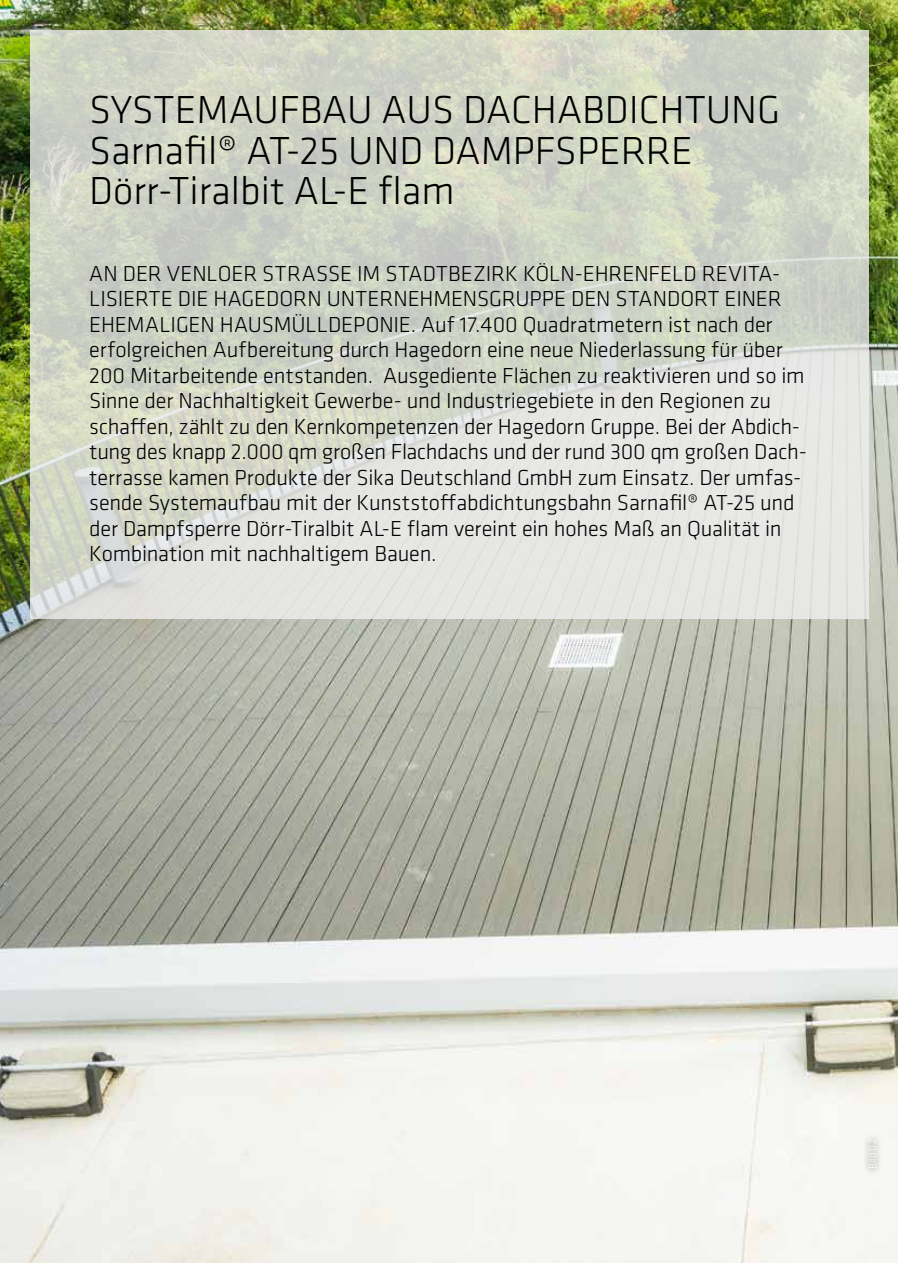
<style>
.page{position:relative;width:898px;height:1263px;background:#fff}
.page>*{position:absolute;margin:0;border:0;box-sizing:border-box;transform-origin:0 0}
.t1{font:300 40.5px/40.5px "Klavika";color:#000}
.t2{font:300 22.5px/25.5px "Klavika";letter-spacing:-.01em;color:#000}
.t3{font:300 10.5px "Klavika";letter-spacing:.02em;color:#fff}
</style>
<div class="page">
<img style="left:0;top:0;width:897px;height:1263px">
<div style="left:861px;top:1133px;width:22px;height:43px;background:#000;opacity:.75"></div>
<svg style="left:30px;top:30px;width:838px;height:589px;background:#d6d9cf"></svg>
<h1 class="t1" style="left:89px;top:89px;width:692px">SYSTEMAUFBAU AUS DACHABDICHTUNG<br>Sarnafil® AT-25 UND DAMPFSPERRE<br>Dörr-Tiralbit AL-E flam</h1>
<p class="t2" style="left:89px;top:260px;width:719px">AN DER VENLOER STRASSE IM STADTBEZIRK KÖLN-EHRENFELD REVITA-LISIERTE DIE HAGEDORN UNTERNEHMENSGRUPPE DEN STANDORT EINER EHEMALIGEN HAUSMÜLLDEPONIE. Auf 17.400 Quadratmetern ist nach der erfolgreichen Aufbereitung durch Hagedorn eine neue Niederlassung für über 200 Mitarbeitende entstanden. Ausgediente Flächen zu reaktivieren und so im Sinne der Nachhaltigkeit Gewerbe- und Industriegebiete in den Regionen zu schaffen, zählt zu den Kernkompetenzen der Hagedorn Gruppe. Bei der Abdich&shy;tung des knapp 2.000 qm großen Flachdachs und der rund 300 qm großen Dach&shy;terrasse kamen Produkte der Sika Deutschland GmbH zum Einsatz. Der umfas&shy;sende Systemaufbau mit der Kunststoffabdichtungsbahn Sarnafil® AT-25 und der Dampfsperre Dörr-Tiralbit AL-E flam vereint ein hohes Maß an Qualität in Kombination mit nachhaltigem Bauen.</p>
<p class="t3" style="left:866px;top:1169px;width:32px;rotate:-90deg">Bild 02</p>
</div>
